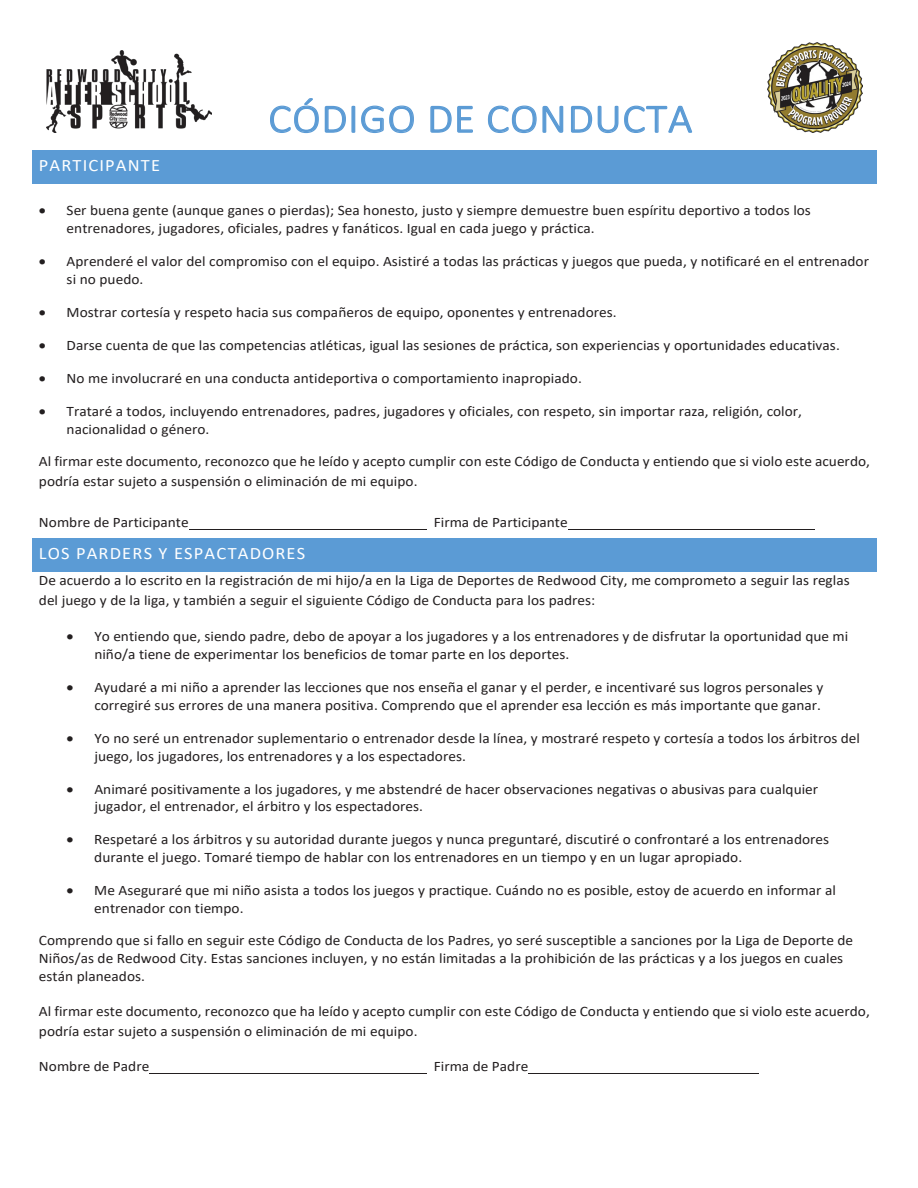
<style>
.page{position:relative;width:918px;height:1188px;background:#fff}
.page>*{position:absolute;margin:0;border:0;box-sizing:border-box;transform-origin:0 0}
.t1{font:300 40.65px "Calibri";letter-spacing:.02em;color:#5b9bd5;scale:1.06 1}
.t2{font:17.4px "Calibri";letter-spacing:.06em;color:#fff;scale:1.06 1}
.t3{font:14.4px/17.9px "Calibri";color:#231f20;scale:1.06 1}
</style>
<div class="page">
<div style="left:37px;top:155px;width:835px;height:24px;background:#5b9bd5"></div>
<svg style="left:32px;top:150px;width:5px;height:5px"></svg>
<div style="left:37px;top:150px;width:835px;height:5px;background:#5b9bd5"></div>
<svg style="left:872px;top:150px;width:5px;height:5px"></svg>
<svg style="left:32px;top:179px;width:5px;height:5px"></svg>
<div style="left:37px;top:179px;width:835px;height:5px;background:#5b9bd5"></div>
<svg style="left:872px;top:179px;width:5px;height:5px"></svg>
<div style="left:32px;top:155px;width:5px;height:24px;background:#5b9bd5"></div>
<div style="left:872px;top:155px;width:5px;height:24px;background:#5b9bd5"></div>
<hr style="left:189px;top:529px;width:238px;height:1px;background:#231f20">
<hr style="left:568px;top:529px;width:247px;height:1px;background:#231f20">
<div style="left:37px;top:543px;width:835px;height:24px;background:#5b9bd5"></div>
<svg style="left:32px;top:538px;width:5px;height:5px"></svg>
<div style="left:37px;top:538px;width:835px;height:5px;background:#5b9bd5"></div>
<svg style="left:872px;top:538px;width:5px;height:5px"></svg>
<svg style="left:32px;top:567px;width:5px;height:4px"></svg>
<hr style="left:37px;top:567px;width:835px;height:4px;background:#5b9bd5">
<svg style="left:872px;top:567px;width:5px;height:4px"></svg>
<div style="left:32px;top:543px;width:5px;height:24px;background:#5b9bd5"></div>
<div style="left:872px;top:543px;width:5px;height:24px;background:#5b9bd5"></div>
<hr style="left:150px;top:1073px;width:277px;height:1px;background:#231f20">
<hr style="left:529px;top:1073px;width:230px;height:1px;background:#231f20">
<img style="left:47px;top:51px;width:165px;height:81px">
<img style="left:767px;top:42px;width:95px;height:90px">
<p class="t1" style="left:268px;top:93px;width:401px">CÓDIGO DE CONDUCTA</p>
<p class="t2" style="left:39px;top:154px;width:116px">PARTICIPANTE</p>
<p class="t3" style="left:67px;top:201px;width:704px;text-indent:-28px">• Ser buena gente (aunque ganes o pierdas); Sea honesto, justo y siempre demuestre buen espíritu deportivo a todos los entrenadores, jugadores, oficiales, padres y fanáticos. Igual en cada juego y práctica.</p>
<p class="t3" style="left:67px;top:252px;width:758px;text-indent:-28px">• Aprenderé el valor del compromiso con el equipo. Asistiré a todas las prácticas y juegos que pueda, y notificaré en el entrenador si no puedo.</p>
<p class="t3" style="left:39px;top:303px;width:547px">• Mostrar cortesía y respeto hacia sus compañeros de equipo, oponentes y entrenadores.</p>
<p class="t3" style="left:39px;top:336px;width:757px">• Darse cuenta de que las competencias atléticas, igual las sesiones de práctica, son experiencias y oportunidades educativas.</p>
<p class="t3" style="left:39px;top:369px;width:514px">• No me involucraré en una conducta antideportiva o comportamiento inapropiado.</p>
<p class="t3" style="left:67px;top:402px;width:695px;text-indent:-28px">• Trataré a todos, incluyendo entrenadores, padres, jugadores y oficiales, con respeto, sin importar raza, religión, color, nacionalidad o género.</p>
<p class="t3" style="left:39px;top:451px;width:786px;line-height:20.4px">Al firmar este documento, reconozco que he leído y acepto cumplir con este Código de Conducta y entiendo que si violo este acuerdo, podría estar sujeto a suspensión o eliminación de mi equipo.</p>
<p class="t3" style="left:39px;top:513px;width:143px">Nombre de Participante</p>
<p class="t3" style="left:434px;top:513px;width:128px">Firma de Participante</p>
<p class="t2" style="left:39px;top:541px;width:253px">LOS PARDERS Y ESPACTADORES</p>
<p class="t3" style="left:39px;top:570px;width:766px;line-height:20.2px">De acuerdo a lo escrito en la registración de mi hijo/a en la Liga de Deportes de Redwood City, me comprometo a seguir las reglas del juego y de la liga, y también a seguir el siguiente Código de Conducta para los padres:</p>
<p class="t3" style="left:94px;top:627px;width:713px;text-indent:-28px">• Yo entiendo que, siendo padre, debo de apoyar a los jugadores y a los entrenadores y de disfrutar la oportunidad que mi niño/a tiene de experimentar los beneficios de tomar parte en los deportes.</p>
<p class="t3" style="left:67px;top:678px;width:716px;text-align:right">• Ayudaré a mi niño a aprender las lecciones que nos enseña el ganar y el perder, e incentivaré sus logros personales y corregiré sus errores de una manera positiva. Comprendo que el aprender esa lección es más importante que ganar.</p>
<p class="t3" style="left:94px;top:729px;width:724px;text-indent:-28px">• Yo no seré un entrenador suplementario o entrenador desde la línea, y mostraré respeto y cortesía a todos los árbitros del juego, los jugadores, los entrenadores y a los espectadores.</p>
<p class="t3" style="left:94px;top:779px;width:684px;text-indent:-28px">• Animaré positivamente a los jugadores, y me abstendré de hacer observaciones negativas o abusivas para cualquier jugador, el entrenador, el árbitro y los espectadores.</p>
<p class="t3" style="left:94px;top:830px;width:695px;text-indent:-28px">• Respetaré a los árbitros y su autoridad durante juegos y nunca preguntaré, discutiré o confrontaré a los entrenadores durante el juego. Tomaré tiempo de hablar con los entrenadores en un tiempo y en un lugar apropiado.</p>
<p class="t3" style="left:94px;top:881px;width:701px;text-indent:-28px">• Me Aseguraré que mi niño asista a todos los juegos y practique. Cuándo no es posible, estoy de acuerdo en informar al entrenador con tiempo.</p>
<p class="t3" style="left:39px;top:931px;width:770px">Comprendo que si fallo en seguir este Código de Conducta de los Padres, yo seré susceptible a sanciones por la Liga de Deporte de<br>Niños/as de Redwood City. Estas sanciones incluyen, y no están limitadas a la prohibición de las prácticas y a los juegos en cuales están planeados.</p>
<p class="t3" style="left:39px;top:1001px;width:785px;line-height:20.2px">Al firmar este documento, reconozco que ha leído y acepto cumplir con este Código de Conducta y entiendo que si violo este acuerdo, podría estar sujeto a suspensión o eliminación de mi equipo.</p>
<p class="t3" style="left:39px;top:1057px;width:106px">Nombre de Padre</p>
<p class="t3" style="left:434px;top:1057px;width:91px">Firma de Padre</p>
</div>
